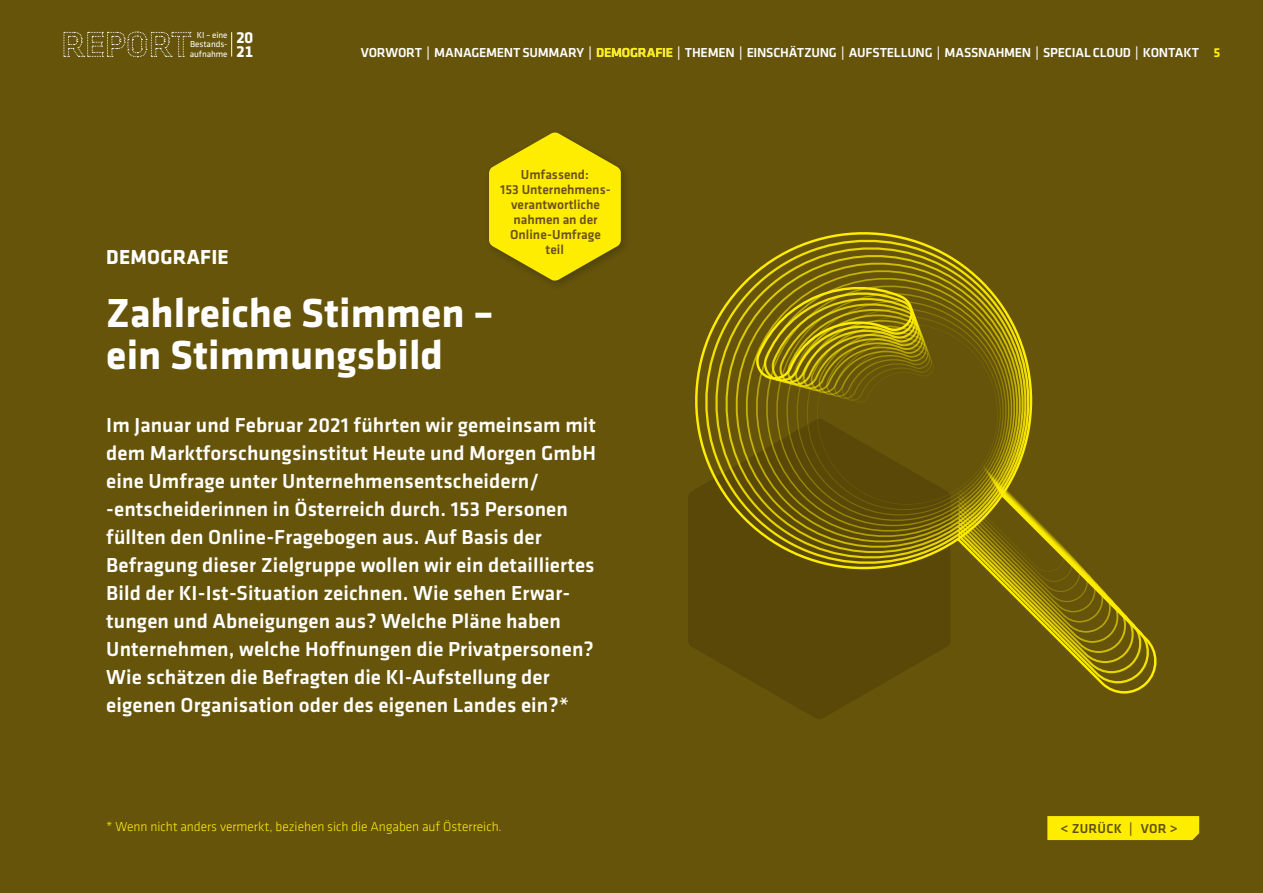
<style>
.page{position:relative;width:1263px;height:893px;background:#65540a}
.page>*{position:absolute;margin:0;border:0;box-sizing:border-box;transform-origin:0 0}
.UC_-_Head-01{font:700 42px/42px "Klavika";color:#fff}
.S21_-_Copy_Intro_14{font:500 21px/28px "Klavika";letter-spacing:.005em;color:#fff}
.UC_-_Head-02{font:700 21px "Klavika";letter-spacing:.01em;color:#fff}
.t1{font:700 16.5px/13.8px "Klavika";color:#fff}
.UC_Menü_on{font:500 13.5px "Klavika";letter-spacing:-.015em;color:#fff}
.UC_-_Head-03__Hexago{font:500 13.5px/15px "Klavika";color:#6b511d;text-align:center}
.S21_-_Fußzeile{font:300 13.5px "Klavika";letter-spacing:-.005em;color:#ffed00}
.Kopfzeile{font:500 13.5px "Klavika";letter-spacing:.02em;color:#5e5200}
.t2{font:9px/9.3px "Klavika";letter-spacing:-.01em;color:#fff;text-align:justify}
.s1{color:#ffed00}
.s2{font-weight:700;color:#ffed00}
.s3{font-weight:700}
</style>
<div class="page">
<svg style="left:688px;top:490px;width:176px;height:229px;fill:#594808"></svg>
<svg style="left:695px;top:232px;width:293px;height:337px"></svg>
<svg style="left:756px;top:287px;width:400px;height:407px"></svg>
<div style="left:485px;top:129px;width:146px;height:162px;background:#1d1d1b;opacity:.3"></div>
<svg style="left:489px;top:131px;width:132px;height:151px"></svg>
<svg style="left:64px;top:31px;width:127px;height:26px"></svg>
<svg style="left:231px;top:32px;width:1px;height:25px"></svg>
<div style="left:1047px;top:816px;width:152px;height:24px;background:#ffed00"></div>
<p class="t2" style="left:190px;top:31px;width:39px;text-indent:7px">KI – eine Bestands&shy;aufnahme</p>
<p class="t1" style="left:236px;top:31px;width:19px">20<br>21</p>
<p class="UC_Menü_on" style="left:361px;top:45px;width:861px">VORWORT | MANAGEMENT SUMMARY | <span class="s1">DEMOGRAFIE</span> | THEMEN | EINSCHÄTZUNG | AUFSTELLUNG | MASSNAHMEN | SPECIAL CLOUD | KONTAKT <span class="s2">5</span></p>
<p class="UC_-_Head-03__Hexago" style="left:500px;top:167px;width:110px">Umfassend:<br>153 Unternehmens&shy;verantwortliche nahmen an der<br>Online-Umfrage teil</p>
<p class="UC_-_Head-02" style="left:106px;top:245px;width:124px">DEMOGRAFIE</p>
<p class="UC_-_Head-01" style="left:106px;top:293px;width:389px">Zahlreiche Stimmen – ein Stimmungsbild</p>
<p class="S21_-_Copy_Intro_14" style="left:106px;top:411px;width:491px">Im Januar und Februar 2021 führten wir gemeinsam mit dem Marktforschungsinstitut Heute und Morgen GmbH eine Umfrage unter Unternehmensentscheidern/ -entscheiderinnen in Österreich durch. 153 Personen füllten den Online-Fragebogen aus. Auf Basis der Befragung dieser Zielgruppe wollen wir ein detailliertes Bild der KI-Ist-Situation zeichnen. Wie sehen Erwar&shy;tungen und Abneigungen aus? Welche Pläne haben Unternehmen, welche Hoffnungen die Privatpersonen?<br>Wie schätzen die Befragten die KI-Aufstellung der eigenen Organisation oder des eigenen Landes ein?*</p>
<p class="S21_-_Fußzeile" style="left:106px;top:819px;width:397px">* Wenn nicht anders vermerkt, beziehen sich die Angaben auf Österreich.</p>
<p class="Kopfzeile" style="left:1061px;top:821px;width:73px"><span class="s3">&lt;</span> ZURÜCK |</p>
<p class="Kopfzeile" style="left:1141px;top:821px;width:38px">VOR <span class="s3">&gt;</span></p>
</div>
